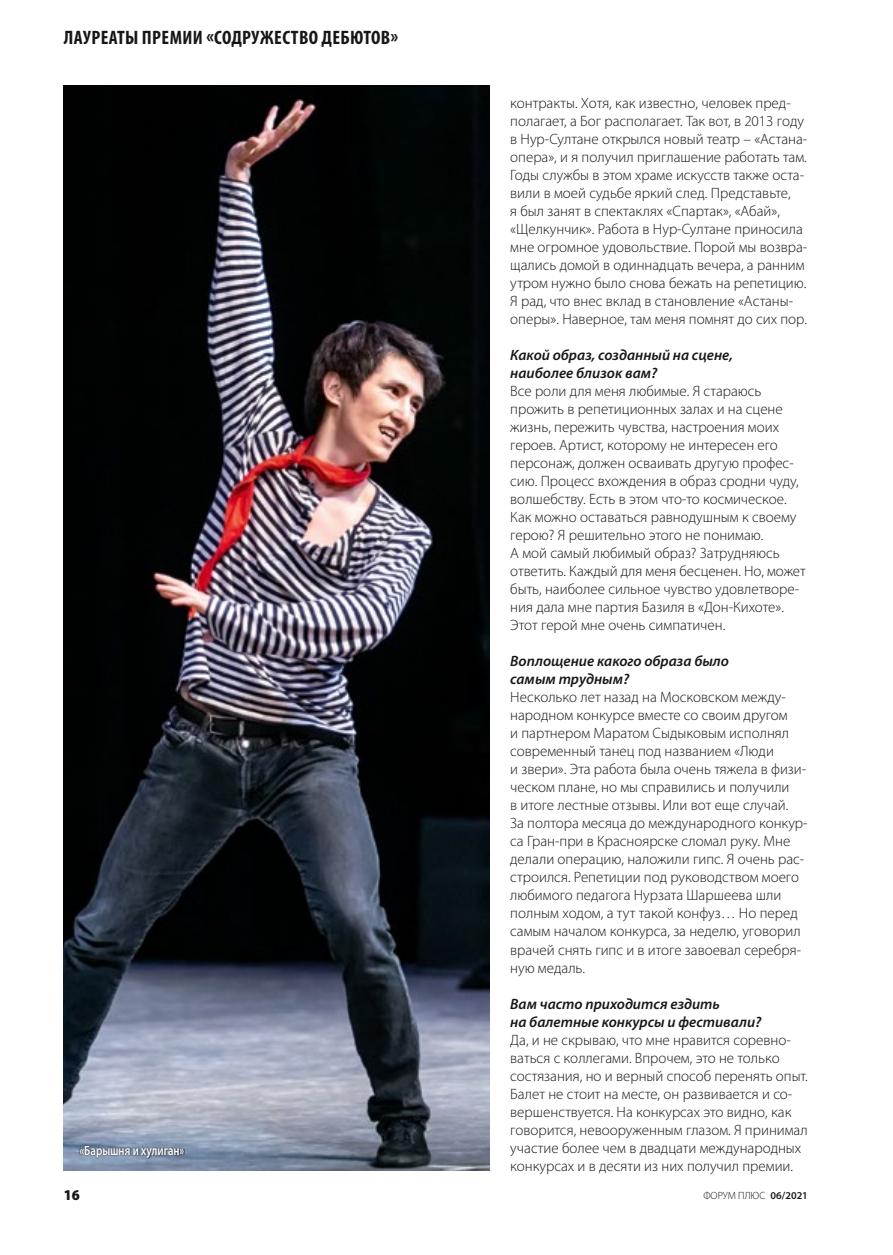
<style>
.page{position:relative;width:893px;height:1255px;background:#fff}
.page>*{position:absolute;margin:0;border:0;box-sizing:border-box;transform-origin:0 0}
.t1{font:700 condensed 19.5px "Myriad Pro";letter-spacing:.02em;color:#181716}
.t2{font:300 15px/18px "Myriad Pro";color:#181716}
.t3{font:italic 600 15px/18px "Myriad Pro";color:#181716}
.t4{font:900 semi-condensed 15px "Myriad Pro";color:#181716}
.t5{font:600 13.5px "Myriad Pro";color:#fff;scale:.8 1}
.t6{font:300 10.5px "Myriad Pro";color:#181716}
.s1{font-weight:600}
</style>
<div class="page">
<img style="left:64px;top:85px;width:425px;height:1085px">
<svg style="left:79px;top:1145px;width:106px;height:13px"></svg>
<h1 class="t1" style="left:64px;top:26px;width:336px">ЛАУРЕАТЫ ПРЕМИИ «СОДРУЖЕСТВО ДЕБЮТОВ»</h1>
<p class="t5" style="left:80px;top:1141px;width:133px">«Барышня и хулиган»</p>
<p class="t2" style="left:510px;top:94px;width:299px">контракты. Хотя, как известно, человек пред&shy;полагает, а Бог располагает. Так вот, в 2013 году в Нур-Султане открылся новый театр – «Астана-- опера», и я получил приглашение работать там.<br>Годы службы в этом храме искусств также оста&shy;вили в моей судьбе яркий след. Представьте,<br>я был занят в спектаклях «Спартак», «Абай», «Щелкунчик». Работа в Нур-Султане приносила мне огромное удовольствие. Порой мы возвра&shy;щались домой в одиннадцать вечера, а ранним утром нужно было снова бежать на репетицию.<br>Я рад, что внес вклад в становление «Астаны-- оперы». Наверное, там меня помнят до сих пор.</p>
<p class="t3" style="left:510px;top:346px;width:224px">Какой образ, созданный на сцене, наиболее близок вам?</p>
<p class="t2" style="left:510px;top:382px;width:297px">Все роли для меня любимые. Я стараюсь прожить в репетиционных залах и на сцене жизнь, пережить чувства, настроения моих героев. Артист, которому не интересен его персонаж, должен осваивать другую профес&shy;сию. Процесс вхождения в образ сродни чуду, волшебству. Есть в этом что-то космическое.<br>Как можно оставаться равнодушным к -своему герою? Я решительно этого не понимаю.<br>А мой -самый любимый образ? Затрудняюсь ответить. Каждый для меня бесценен. Но, -может быть, наиболее сильное чувство удовлетворе&shy;ния дала мне партия Базиля в «Дон-Кихоте».<br>Этот герой мне очень симпатичен.</p>
<p class="t3" style="left:510px;top:652px;width:220px">Воплощение какого образа было самым трудным?</p>
<p class="t2" style="left:510px;top:688px;width:299px">Несколько лет назад на Московском между&shy;народном конкурсе вместе со своим другом<br>и партнером Маратом Сыдыковым исполнял современный танец под названием «Люди<br>и звери». Эта работа была очень тяжела в физи&shy;ческом плане, но мы справились и получили<br>в итоге лестные отзывы. Или вот еще случай.<br>За полтора месяца до международного конкур&shy;са Гран-при в Красноярске сломал руку. Мне делали операцию, наложили гипс. Я очень рас&shy;строился. Репетиции под руководством моего любимого педагога Нурзата Шаршеева шли полным ходом, а тут такой конфуз… Но перед самым началом конкурса, за неделю, уговорил врачей снять гипс и в итоге завоевал серебря&shy;ную медаль.</p>
<p class="t3" style="left:510px;top:994px;width:253px">Вам часто приходится ездить<br>на балетные конкурсы и фестивали?</p>
<p class="t2" style="left:510px;top:1030px;width:299px">Да, и не скрываю, что мне нравится соревно&shy;ваться с коллегами. Впрочем, это не только состязания, но и верный способ перенять опыт.<br>Балет не стоит на месте, он развивается и со&shy;вершенствуется. На конкурсах это видно, как говорится, невооруженным глазом. Я принимал участие более чем в двадцати международных конкурсах и в десяти из них получил премии.</p>
<p class="t4" style="left:64px;top:1186px;width:18px">16</p>
<p class="t6" style="left:703px;top:1190px;width:106px">ФОРУМ ПЛЮС <span class="s1">06/2021</span></p>
</div>
